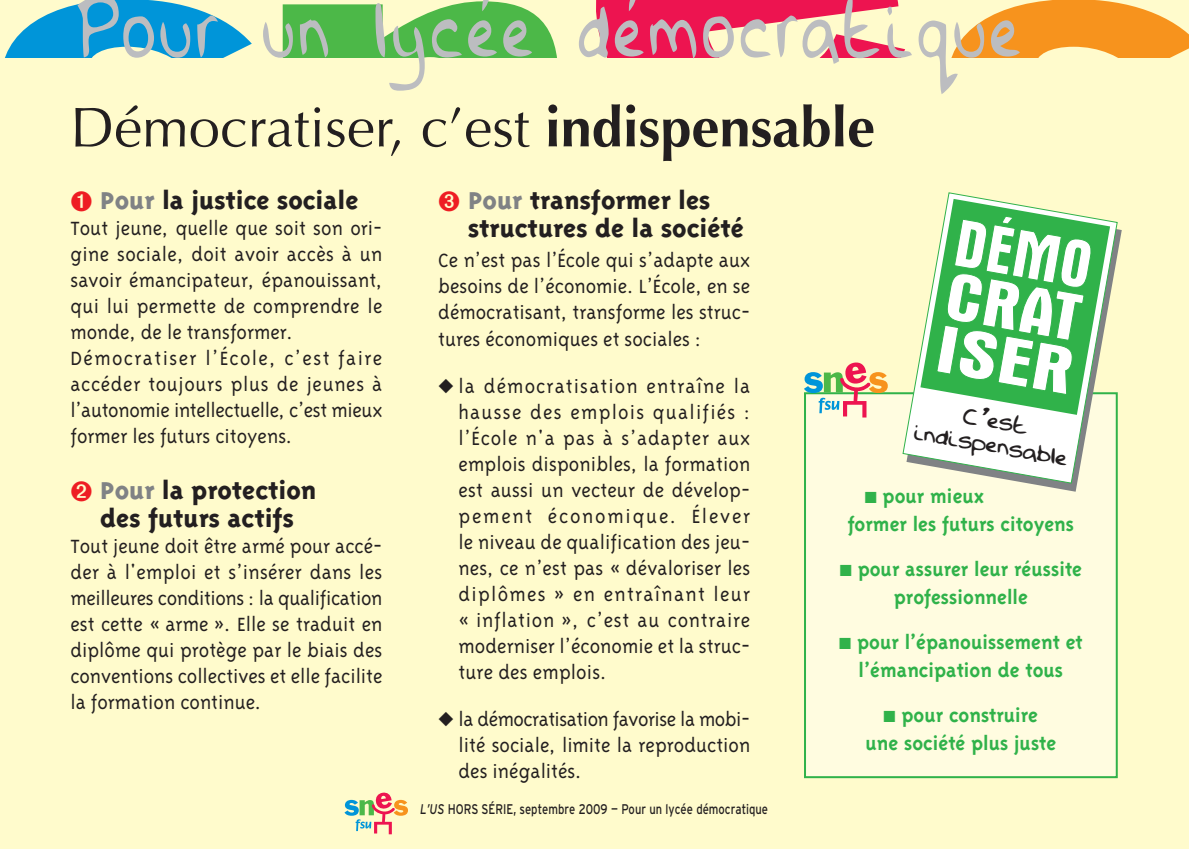
<style>
.page{position:relative;width:1189px;height:849px;background:#fff}
.page>*{position:absolute;margin:0;border:0;box-sizing:border-box;transform-origin:0 0}
.t1{font:92px "Daves Hand";letter-spacing:.085em;color:#bcbdc0;scale:.7 1}
.t2{font:700 condensed 69px/53.8px "Aurora BT";color:#fff;text-align:justify}
.t3{font:56px "Optima";color:#231f20}
.t4{font:800 28px/28px "Triplex";color:#231f20}
.t5{font:26px/24px "Daves Hand";color:#231f20;text-align:center}
.t6{font:300 22px/26px "Triplex";color:#231f20;text-align:justify}
.t7{font:700 22px/28px "Triplex";color:#30b24a;text-align:center}
.t8{font:14px "Interstate";color:#231f20;scale:.8 1}
.s1{font-weight:700}
.s2{color:#ee1d23}
.s3{color:#808285}
.s4{font-style:italic}
</style>
<div class="page">
<div style="left:0;top:0;width:1188px;height:849px;background:#fffbcc"></div>
<svg style="left:5px;top:0;width:247px;height:58px"></svg>
<svg style="left:283px;top:1px;width:274px;height:57px"></svg>
<svg style="left:951px;top:0;width:237px;height:58px"></svg>
<svg style="left:596px;top:0;width:308px;height:58px"></svg>
<div style="left:804px;top:393px;width:312px;height:384px;background:#fffce0"></div>
<div style="left:803px;top:392px;width:314px;height:386px;border:2px solid #30b24a"></div>
<svg style="left:344px;top:792px;width:64px;height:42px"></svg>
<svg style="left:1032px;top:229px;width:89px;height:263px"></svg>
<svg style="left:901px;top:192px;width:217px;height:292px"></svg>
<svg style="left:920px;top:199px;width:189px;height:216px;background:#60c26e"></svg>
<svg style="left:803px;top:362px;width:84px;height:55px"></svg>
<h1 class="t1" style="left:73px;top:-28px;width:1353px">Pour un lycée démocratique</h1>
<h3 class="t3" style="left:70px;top:105px;width:806px">Démocratiser, c’est <span class="s1">indispensable</span></h3>
<p class="t4" style="left:70px;top:188px;width:289px"><span class="s2">➊</span> <span class="s3">Pour</span> la justice sociale</p>
<p class="t6" style="left:70px;top:217px;width:313px;text-align:left">Tout jeune, quelle que soit son ori&shy;gine sociale, doit avoir accès à un savoir émancipateur, épanouissant, qui lui permette de comprendre le monde, de le transformer.<br>Démocratiser l’École, c’est faire accéder toujours plus de jeunes à l’autonomie intellectuelle, c’est mieux former les futurs citoyens.</p>
<p class="t4" style="left:70px;top:478px;width:247px;text-align:center"><span class="s2">➋</span> <span class="s3">Pour</span> la protection des futurs actifs</p>
<p class="t6" style="left:70px;top:535px;width:313px">Tout jeune doit être armé pour accé&shy;der à l'emploi et s’insérer dans les meilleures conditions : la qualification est cette « arme ». Elle se traduit en diplôme qui protège par le biais des conventions collectives et elle facilite la formation continue.</p>
<p class="t4" style="left:468px;top:188px;width:277px;text-indent:-30px"><span class="s2">➌</span> <span class="s3">Pour</span> transformer les structures de la société</p>
<p class="t6" style="left:438px;top:249px;width:313px">Ce n’est pas l’École qui s’adapte aux besoins de l’économie. L’École, en se démocratisant, transforme les struc&shy;tures économiques et sociales :</p>
<p class="t6" style="left:458px;top:374px;width:293px;text-indent:-20px">◆ la démocratisation entraîne la hausse des emplois qualifiés : l’École n'a pas à s’adapter aux emplois disponibles, la formation est aussi un vecteur de dévelop&shy;pement économique. Élever le niveau de qualification des jeu&shy;nes, ce n’est pas « dévaloriser les diplômes » en entraînant leur « inflation », c’est au contraire moderniser l’économie et la struc&shy;ture des emplois.</p>
<p class="t6" style="left:458px;top:708px;width:293px;text-indent:-20px">◆ la démocratisation favorise la mobi&shy;lité sociale, limite la reproduction des inégalités.</p>
<p class="t8" style="left:420px;top:803px;width:436px"><span class="s4">L’US</span> HORS SÉRIE, septembre 2009 — Pour un lycée démocratique</p>
<h2 class="t2" style="left:959px;top:215px;width:140px;rotate:10deg">DÉMO CRAT ISER</h2>
<p class="t5" style="left:919px;top:394px;width:158px;rotate:10deg">C’est indispensable</p>
<p class="t7" style="left:847px;top:484px;width:228px;text-align:left;text-indent:17px">■ pour mieux<br>former les futurs citoyens</p>
<p class="t7" style="left:839px;top:557px;width:243px">■ pour assurer leur réussite professionnelle</p>
<p class="t7" style="left:839px;top:630px;width:245px">■ pour l’épanouissement et l’émancipation de tous</p>
<p class="t7" style="left:865px;top:703px;width:192px">■ pour construire une société plus juste</p>
</div>
